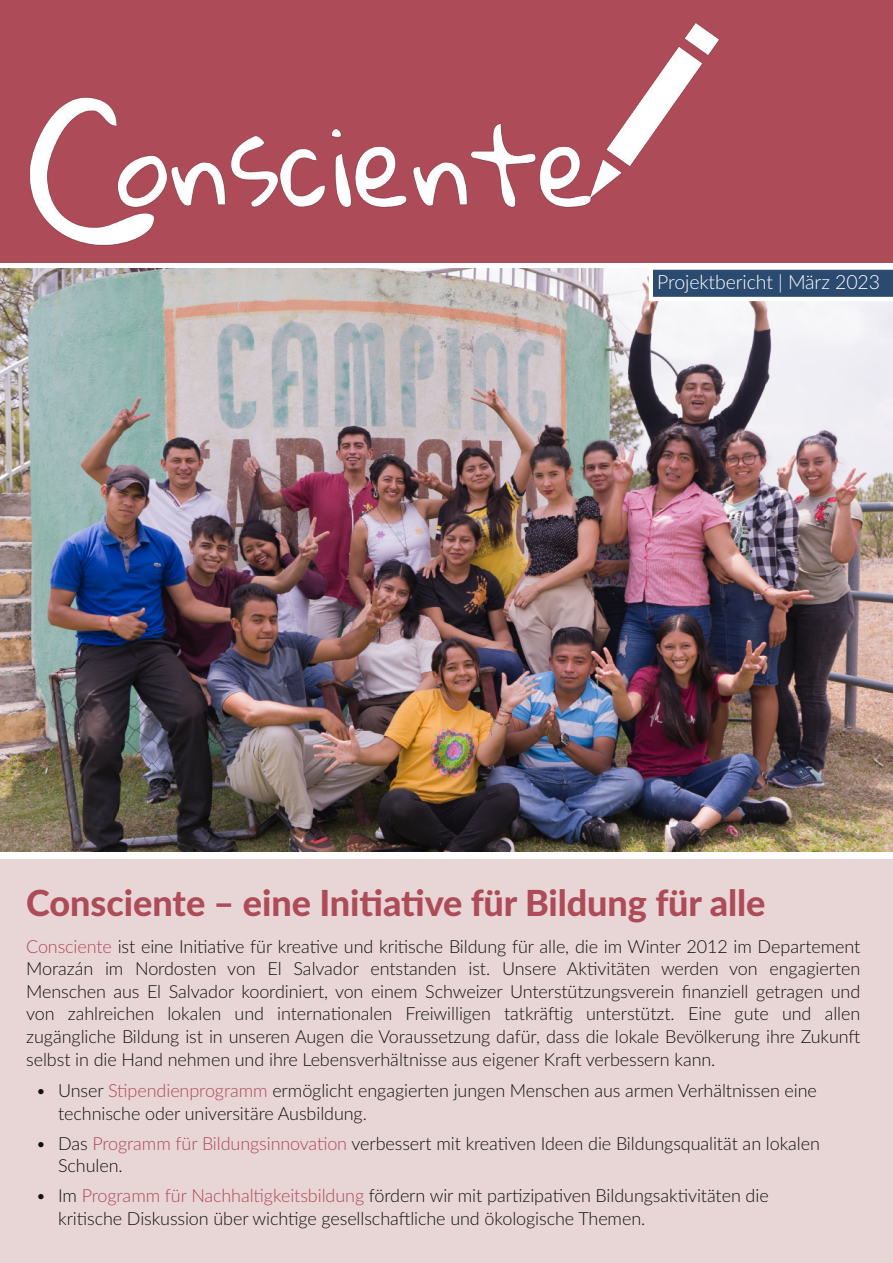
<style>
.page{position:relative;width:893px;height:1263px;background:#fff}
.page>*{position:absolute;margin:0;border:0;box-sizing:border-box;transform-origin:0 0}
.t1{font:800 36px "Lato";letter-spacing:-.005em;color:#ad4b58}
.t2{font:300 19.5px "Lato";letter-spacing:-.005em;color:#fff}
.t3{font:300 18px/22.5px "Lato";letter-spacing:-.005em;color:#121211}
.s1{color:#ad4b58}
</style>
<div class="page">
<img style="left:0;top:268px;width:893px;height:584px">
<div style="left:0;top:0;width:893px;height:262px;background:#ad4b58"></div>
<img style="left:29px;top:22px;width:691px;height:224px">
<div style="left:0;top:910px;width:893px;height:353px;background:#e8d5d5"></div>
<div style="left:0;top:859px;width:893px;height:77px;background:#e8d5d5"></div>
<svg style="left:649px;top:268px;width:244px;height:33px"></svg>
<p class="t2" style="left:657px;top:273px;width:224px">Projektbericht | März 2023</p>
<h1 class="t1" style="left:26px;top:887px;width:740px">Consciente – eine Initiative für Bildung für alle</h1>
<p class="t3" style="left:26px;top:936px;width:836px;text-align:justify"><span class="s1">Consciente</span> ist eine Initiative für kreative und kritische Bildung für alle, die im Winter 2012 im Departement Morazán im Nordosten von El Salvador entstanden ist. Unsere Aktivitäten werden von engagierten Menschen aus El Salvador koordiniert, von einem Schweizer Unterstützungsverein finanziell getragen und von zahlreichen lokalen und internationalen Freiwilligen tatkräftig unterstützt. Eine gute und allen zugängliche Bildung ist in unseren Augen die Voraussetzung dafür, dass die lokale Bevölkerung ihre Zukunft selbst in die Hand nehmen und ihre Lebensverhältnisse aus eigener Kraft verbessern kann.</p>
<p class="t3" style="left:58px;top:1080px;width:760px;text-indent:-22px">• Unser <span class="s1">Stipendienprogramm</span> ermöglicht engagierten jungen Menschen aus armen Verhältnissen eine technische oder universitäre Ausbildung.</p>
<p class="t3" style="left:58px;top:1133px;width:763px;text-indent:-22px">• Das <span class="s1">Programm für Bildungsinnovation</span> verbessert mit kreativen Ideen die Bildungsqualität an lokalen<br>Schulen.</p>
<p class="t3" style="left:58px;top:1185px;width:712px;text-indent:-22px">• Im <span class="s1">Programm für Nachhaltigkeitsbildung</span> fördern wir mit partizipativen Bildungsaktivitäten die kritische Diskussion über wichtige gesellschaftliche und ökologische Themen.</p>
</div>
